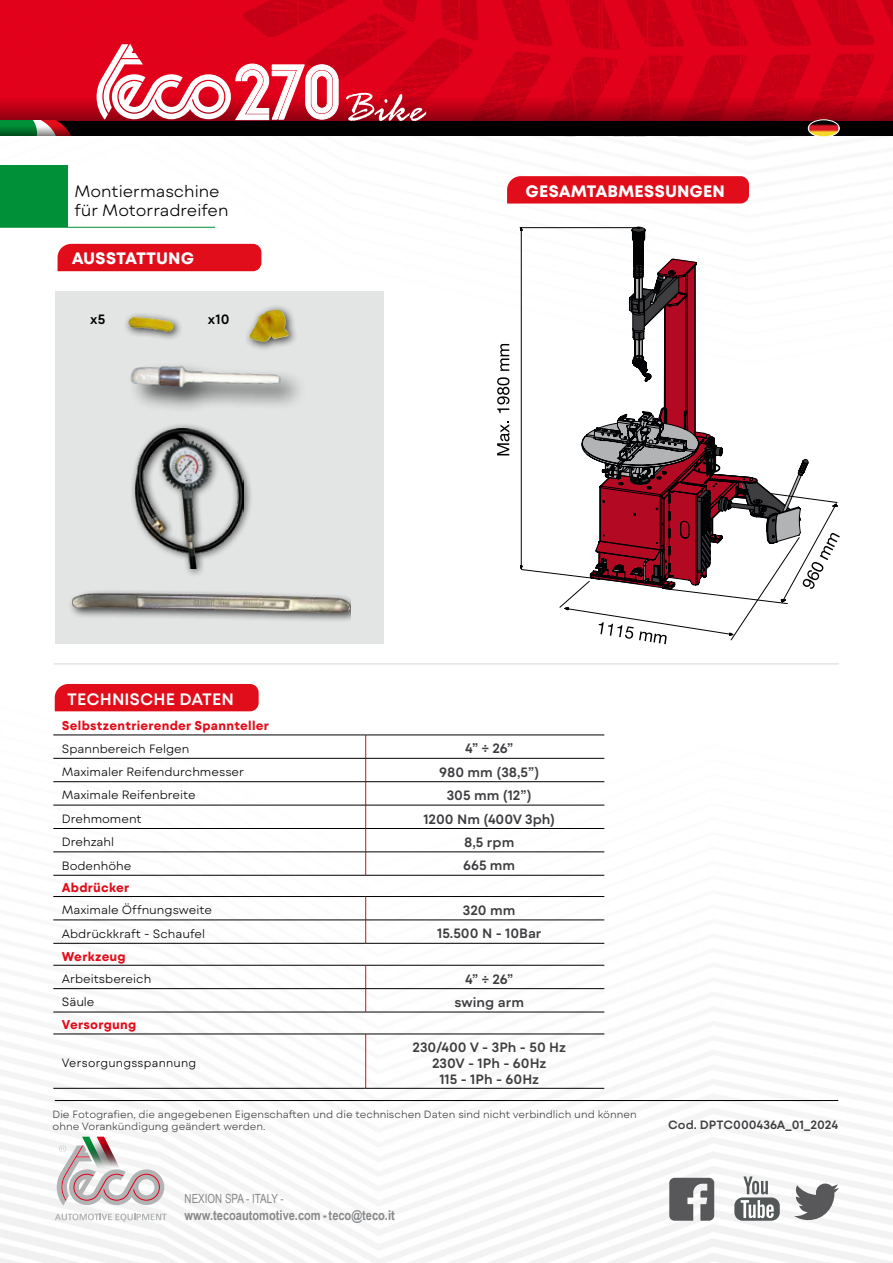
<style>
.page{position:relative;width:893px;height:1263px;background:#fff}
.page>*{position:absolute;margin:0;border:0;box-sizing:border-box;transform-origin:0 0}
.t1{font:300 16.5px/19.5px "Mont Blanc";color:#000}
.t2{font:700 16.5px "Mont Blanc";color:#fff}
.t3{font:600 16.5px "Mont Blanc";color:#fff}
.t4{font:600 13.5px/16.2px "Mont Blanc";color:#3e3d40;text-align:center}
.t5{font:700 13.5px "Arial Narrow";color:#87888a}
.t6{font:600 13.5px "Mont Blanc";color:#000}
.t7{font:700 12.75px "Mont Blanc";letter-spacing:.02em;color:#e10d1a;scale:.95 1}
.t8{font:12.6px "Arial Narrow";color:#87888a;scale:.95 1}
.t9{font:300 12px "Mont Blanc";color:#000}
.t10{font:600 12px "Mont Blanc";color:#3e3d40}
.t11{font:300 12px "Mont Blanc";letter-spacing:.02em;color:#000;scale:.95 1}
.t12{font:300 10.5px/12.6px "Mont Blanc";color:#3e3d40}
</style>
<div class="page">
<img style="left:0;top:136px;width:893px;height:1127px">
<div style="left:0;top:0;width:220px;height:44px;background:#e2001a"></div>
<img style="left:220px;top:0;width:673px;height:121px">
<div style="left:0;top:121px;width:893px;height:15px;background:#000"></div>
<svg style="left:346px;top:93px;width:80px;height:28px"></svg>
<svg style="left:0;top:44px;width:339px;height:92px"></svg>
<hr style="left:55px;top:1100px;width:783px;height:1px;background:#000">
<svg style="left:55px;top:1213px;width:112px;height:8px"></svg>
<svg style="left:57px;top:1137px;width:107px;height:68px"></svg>
<svg style="left:794px;top:1183px;width:45px;height:37px"></svg>
<div style="left:734px;top:1197px;width:46px;height:24px;background:#545758;border-radius:8px"></div>
<svg style="left:743px;top:1176px;width:25px;height:18px"></svg>
<svg style="left:741px;top:1200px;width:33px;height:18px"></svg>
<svg style="left:669px;top:1178px;width:45px;height:43px"></svg>
<div style="left:0;top:165px;width:67px;height:62px;background:#009037"></div>
<div style="left:55px;top:292px;width:329px;height:352px;background:#e3e4e4"></div>
<div style="left:123px;top:312px;width:60px;height:30px;background:#000;opacity:.75"></div>
<img style="left:129px;top:317px;width:44px;height:15px">
<div style="left:245px;top:304px;width:54px;height:48px;background:#000;opacity:.75"></div>
<img style="left:250px;top:310px;width:39px;height:32px">
<div style="left:128px;top:362px;width:179px;height:53px;background:#000;opacity:.75"></div>
<img style="left:128px;top:362px;width:154px;height:48px">
<div style="left:68px;top:589px;width:282px;height:34px;background:#000;opacity:.75"></div>
<img style="left:73px;top:593px;width:277px;height:20px">
<div style="left:129px;top:422px;width:125px;height:156px;background:#000;opacity:.75"></div>
<img style="left:136px;top:428px;width:107px;height:140px">
<svg style="left:497px;top:421px;width:12px;height:34px"></svg>
<svg style="left:497px;top:377px;width:12px;height:36px"></svg>
<svg style="left:500px;top:344px;width:9px;height:27px"></svg>
<svg style="left:520px;top:227px;width:320px;height:417px"></svg>
<svg style="left:507px;top:176px;width:242px;height:28px;background:#e11521"></svg>
<div style="left:58px;top:244px;width:203px;height:27px;background:#e10d1a"></div>
<div style="left:808px;top:120px;width:31px;height:17px;background:#c3c3c3;border-radius:50%"></div>
<img style="left:809px;top:120px;width:29px;height:17px">
<div style="left:808px;top:119px;width:32px;height:18px;border:1px solid #fff;border-radius:50%"></div>
<hr style="left:0;top:227px;width:215px;height:1px;background:#009037">
<hr style="left:54px;top:663px;width:785px;height:2px;background:#e3e4e4">
<svg style="left:365px;top:736px;width:1px;height:139px"></svg>
<svg style="left:365px;top:897px;width:1px;height:46px"></svg>
<svg style="left:365px;top:966px;width:1px;height:46px"></svg>
<hr style="left:365px;top:1034px;width:1px;height:54px;background:#db0d1b">
<hr style="left:53px;top:758px;width:313px;height:1px;background:#000">
<hr style="left:366px;top:758px;width:238px;height:1px;background:#000">
<hr style="left:53px;top:781px;width:313px;height:1px;background:#000">
<hr style="left:366px;top:781px;width:238px;height:1px;background:#000">
<hr style="left:53px;top:735px;width:313px;height:1px;background:#000">
<hr style="left:366px;top:735px;width:238px;height:1px;background:#000">
<hr style="left:53px;top:805px;width:313px;height:1px;background:#000">
<hr style="left:366px;top:805px;width:238px;height:1px;background:#000">
<hr style="left:53px;top:828px;width:313px;height:1px;background:#000">
<hr style="left:366px;top:828px;width:238px;height:1px;background:#000">
<hr style="left:53px;top:852px;width:313px;height:1px;background:#000">
<hr style="left:366px;top:852px;width:238px;height:1px;background:#000">
<hr style="left:53px;top:875px;width:313px;height:1px;background:#000">
<hr style="left:366px;top:875px;width:238px;height:1px;background:#000">
<hr style="left:53px;top:896px;width:313px;height:1px;background:#000">
<hr style="left:366px;top:896px;width:238px;height:1px;background:#000">
<hr style="left:53px;top:920px;width:313px;height:1px;background:#000">
<hr style="left:366px;top:920px;width:238px;height:1px;background:#000">
<hr style="left:53px;top:943px;width:313px;height:1px;background:#000">
<hr style="left:366px;top:943px;width:238px;height:1px;background:#000">
<hr style="left:53px;top:965px;width:313px;height:1px;background:#000">
<hr style="left:366px;top:965px;width:238px;height:1px;background:#000">
<hr style="left:53px;top:988px;width:313px;height:1px;background:#000">
<hr style="left:366px;top:988px;width:238px;height:1px;background:#000">
<hr style="left:53px;top:1012px;width:313px;height:1px;background:#000">
<hr style="left:366px;top:1012px;width:238px;height:1px;background:#000">
<hr style="left:53px;top:1034px;width:313px;height:1px;background:#000">
<hr style="left:53px;top:1088px;width:313px;height:1px;background:#000">
<hr style="left:366px;top:1088px;width:238px;height:1px;background:#000">
<hr style="left:366px;top:1034px;width:238px;height:1px;background:#000">
<div style="left:55px;top:684px;width:204px;height:27px;background:#e10d1a"></div>
<h1 class="t1" style="left:74px;top:181px;width:156px">Montiermaschine für Motorradreifen</h1>
<h1 class="t2" style="left:72px;top:248px;width:124px">AUSSTATTUNG</h1>
<p class="t6" style="left:90px;top:311px;width:17px">x5</p>
<p class="t6" style="left:208px;top:311px;width:23px">x10</p>
<h1 class="t3" style="left:67px;top:688px;width:168px">TECHNISCHE DATEN</h1>
<h1 class="t2" style="left:526px;top:181px;width:201px">GESAMTABMESSUNGEN</h1>
<p class="t7" style="left:62px;top:718px;width:220px">Selbstzentrierender Spannteller</p>
<p class="t9" style="left:62px;top:741px;width:129px">Spannbereich Felgen</p>
<p class="t4" style="left:465px;top:741px;width:50px">4” ÷ 26”</p>
<p class="t9" style="left:62px;top:764px;width:184px">Maximaler Reifendurchmesser</p>
<p class="t4" style="left:439px;top:764px;width:102px">980 mm (38,5”)</p>
<p class="t9" style="left:62px;top:787px;width:136px">Maximale Reifenbreite</p>
<p class="t4" style="left:447px;top:787px;width:87px">305 mm (12”)</p>
<p class="t9" style="left:62px;top:811px;width:81px">Drehmoment</p>
<p class="t4" style="left:423px;top:811px;width:133px">1200 Nm (400V 3ph)</p>
<p class="t9" style="left:62px;top:834px;width:54px">Drehzahl</p>
<p class="t4" style="left:464px;top:834px;width:52px">8,5 rpm</p>
<p class="t9" style="left:62px;top:858px;width:71px">Bodenhöhe</p>
<p class="t4" style="left:463px;top:857px;width:54px">665 mm</p>
<p class="t7" style="left:62px;top:880px;width:73px">Abdrücker</p>
<p class="t9" style="left:62px;top:902px;width:152px">Maximale Öffnungsweite</p>
<p class="t4" style="left:463px;top:902px;width:54px">320 mm</p>
<p class="t9" style="left:62px;top:926px;width:145px">Abdrückkraft - Schaufel</p>
<p class="t4" style="left:437px;top:925px;width:106px">15.500 N - 10Bar</p>
<p class="t7" style="left:62px;top:948px;width:69px">Werkzeug</p>
<p class="t9" style="left:62px;top:971px;width:91px">Arbeitsbereich</p>
<p class="t4" style="left:465px;top:971px;width:50px">4” ÷ 26”</p>
<p class="t9" style="left:62px;top:994px;width:34px">Säule</p>
<p class="t4" style="left:454px;top:994px;width:71px">swing arm</p>
<p class="t7" style="left:62px;top:1017px;width:80px">Versorgung</p>
<p class="t11" style="left:62px;top:1055px;width:143px">Versorgungsspannung</p>
<p class="t4" style="left:412px;top:1039px;width:155px">230/400 V - 3Ph - 50 Hz<br>230V - 1Ph - 60Hz<br>115 - 1Ph - 60Hz</p>
<p class="t12" style="left:52px;top:1108px;width:586px">Die Fotografien, die angegebenen Eigenschaften und die technischen Daten sind nicht verbindlich und können ohne Vorankündigung geändert werden.</p>
<p class="t8" style="left:185px;top:1190px;width:106px">NEXION SPA - ITALY -</p>
<p class="t5" style="left:185px;top:1204px;width:212px">www.tecoautomotive.com - teco@teco.it</p>
<p class="t10" style="left:668px;top:1116px;width:172px">Cod. DPTC000436A_01_2024</p>
</div>
